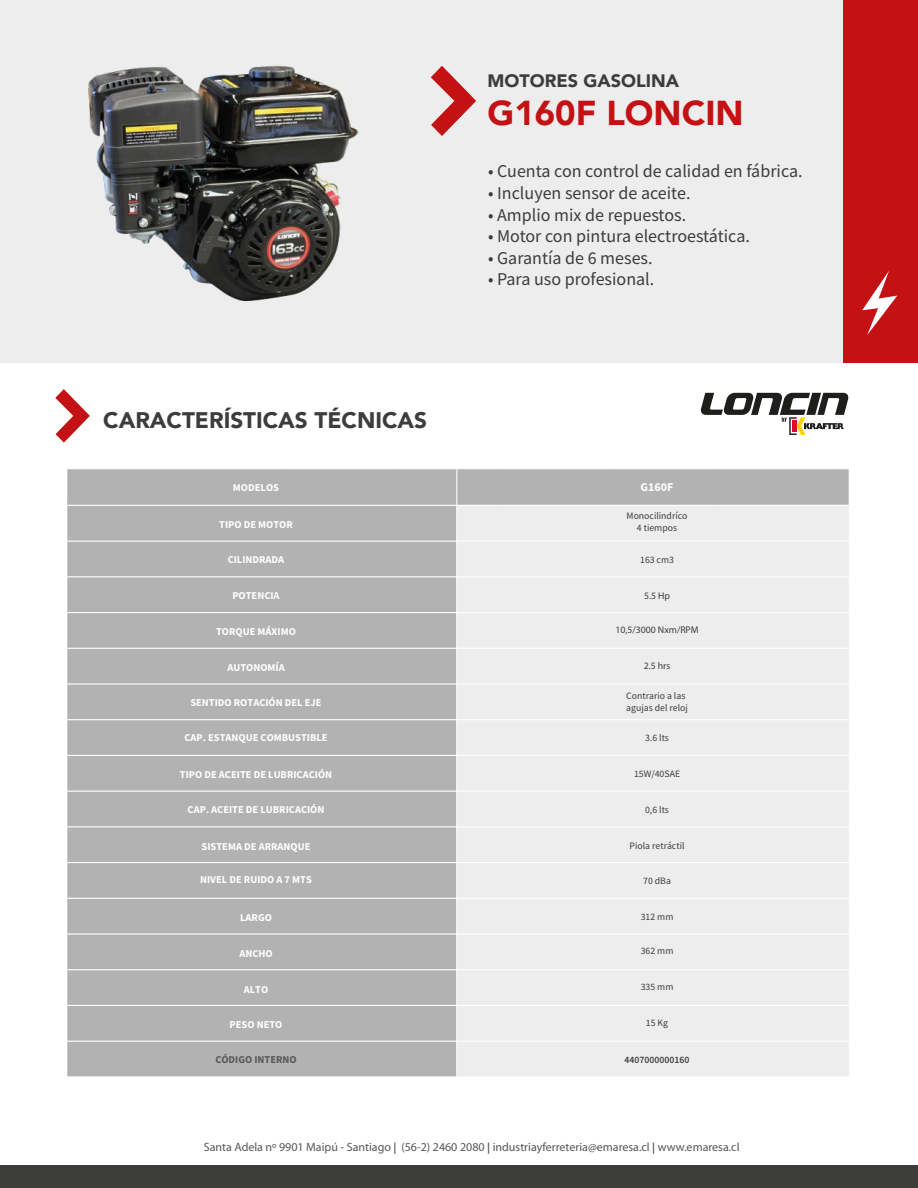
<style>
.page{position:relative;width:918px;height:1188px;background:#fff}
.page>*{position:absolute;margin:0;border:0;box-sizing:border-box;transform-origin:0 0}
.t1{font:900 34.5px "Avenir";color:#c41113}
.t2{font:900 22.5px "Avenir";color:#3c3c3b}
.t3{font:18px "Source Sans Pro";color:#3c3c3b}
.t4{font:900 18px "Avenir";color:#3c3c3b}
.t5{font:12px "Myriad Pro";color:#575756}
.t6{font:700 12px "Source Sans Pro";color:#fff}
.t7{font:700 10.5px "Source Sans Pro";color:#fff}
.t8{font:700 10.5px "Source Sans Pro";color:#575756}
.t9{font:9.75px/11.7px "Source Sans Pro";color:#3c3c3b;text-align:center}
.t10{font:9.75px "Myriad Pro";color:#3c3c3b}
.t11{font:600 9.75px "Source Sans Pro";color:#3c3c3b}
.s1{font-family:"Source Sans Pro";font-weight:700;font-size:11.25px}
</style>
<div class="page">
<div style="left:0;top:0;width:918px;height:362px;background:#ededed"></div>
<div style="left:0;top:1166px;width:918px;height:22px;background:#3c3c3b"></div>
<div style="left:844px;top:0;width:74px;height:362px;background:#c41113"></div>
<svg style="left:862px;top:271px;width:35px;height:64px"></svg>
<svg style="left:431px;top:66px;width:45px;height:70px"></svg>
<div style="left:67px;top:469px;width:782px;height:36px;background:#b3b2b2"></div>
<div style="left:67px;top:502px;width:389px;height:574px;background:#b3b2b2"></div>
<div style="left:457px;top:506px;width:392px;height:570px;background:#ededed"></div>
<hr style="left:456px;top:469px;width:1px;height:609px;background:#fff">
<hr style="left:63px;top:505px;width:220px;height:1px;background:#fff">
<hr style="left:283px;top:505px;width:112px;height:1px;background:#fff">
<hr style="left:395px;top:505px;width:109px;height:1px;background:#fff">
<hr style="left:63px;top:541px;width:812px;height:1px;background:#fff">
<hr style="left:64px;top:576px;width:812px;height:1px;background:#fff">
<hr style="left:64px;top:612px;width:811px;height:1px;background:#fff">
<hr style="left:59px;top:648px;width:816px;height:1px;background:#fff">
<hr style="left:57px;top:683px;width:816px;height:2px;background:#fff">
<hr style="left:59px;top:719px;width:816px;height:1px;background:#fff">
<hr style="left:61px;top:755px;width:813px;height:1px;background:#fff">
<hr style="left:64px;top:791px;width:813px;height:1px;background:#fff">
<hr style="left:65px;top:826px;width:811px;height:1px;background:#fff">
<hr style="left:65px;top:862px;width:811px;height:1px;background:#fff">
<hr style="left:65px;top:898px;width:810px;height:1px;background:#fff">
<hr style="left:65px;top:969px;width:810px;height:1px;background:#fff">
<hr style="left:65px;top:1005px;width:811px;height:1px;background:#fff">
<hr style="left:65px;top:1041px;width:810px;height:1px;background:#fff">
<hr style="left:65px;top:933px;width:811px;height:2px;background:#fff">
<svg style="left:55px;top:389px;width:35px;height:54px"></svg>
<svg style="left:700px;top:393px;width:149px;height:42px"></svg>
<img style="left:88px;top:65px;width:271px;height:236px">
<h3 class="t4" style="left:488px;top:65px;width:193px">MOTORES GASOLINA</h3>
<h1 class="t1" style="left:488px;top:83px;width:258px">G160F LONCIN</h1>
<h2 class="t2" style="left:103px;top:401px;width:325px">CARACTERÍSTICAS TÉCNICAS</h2>
<p class="t7" style="left:233px;top:480px;width:48px">MODELOS</p>
<p class="t7" style="left:219px;top:517px;width:75px">TIPO DE MOTOR</p>
<p class="t7" style="left:228px;top:552px;width:58px">CILINDRADA</p>
<p class="t7" style="left:232px;top:588px;width:49px">POTENCIA</p>
<p class="t7" style="left:216px;top:624px;width:81px">TORQUE MÁXIMO</p>
<p class="t7" style="left:227px;top:661px;width:59px">AUTONOMÍA</p>
<p class="t7" style="left:190px;top:696px;width:133px">SENTIDO ROTACIÓN DEL EJE</p>
<p class="t7" style="left:184px;top:730px;width:145px">CAP. ESTANQUE COMBUSTIBLE</p>
<p class="t7" style="left:180px;top:768px;width:154px">TIPO DE ACEITE DE LUBRICACIÓN</p>
<p class="t7" style="left:188px;top:803px;width:138px">CAP. ACEITE DE LUBRICACIÓN</p>
<p class="t7" style="left:202px;top:839px;width:110px">SISTEMA DE ARRANQUE</p>
<p class="t7" style="left:200px;top:873px;width:113px">NIVEL DE RUIDO A 7 MTS</p>
<p class="t7" style="left:240px;top:910px;width:33px">LARGO</p>
<p class="t7" style="left:239px;top:946px;width:35px">ANCHO</p>
<p class="t7" style="left:244px;top:982px;width:26px">ALTO</p>
<p class="t7" style="left:230px;top:1017px;width:54px">PESO NETO</p>
<p class="t8" style="left:215px;top:1052px;width:83px">CÓDIGO INTERNO</p>
<h3 class="t3" style="left:488px;top:160px;width:316px">• Cuenta con control de calidad en fábrica.</h3>
<h3 class="t3" style="left:488px;top:181px;width:204px">• Incluyen sensor de aceite.</h3>
<h3 class="t3" style="left:488px;top:203px;width:200px">• Amplio mix de repuestos.</h3>
<h3 class="t3" style="left:488px;top:225px;width:263px">• Motor con pintura electroestática.</h3>
<h3 class="t3" style="left:488px;top:246px;width:166px">• Garantía de 6 meses.</h3>
<h3 class="t3" style="left:488px;top:268px;width:168px">• Para uso profesional.</h3>
<p class="t6" style="left:641px;top:479px;width:34px">G160F</p>
<p class="t9" style="left:627px;top:510px;width:62px">Monocilindríco<br>4 tiempos</p>
<p class="t9" style="left:640px;top:554px;width:35px">163 cm3</p>
<p class="t10" style="left:644px;top:590px;width:27px">5.5 Hp</p>
<p class="t10" style="left:616px;top:624px;width:85px">10,5/3000 Nxm/RPM</p>
<p class="t10" style="left:644px;top:660px;width:28px">2.5 hrs</p>
<p class="t9" style="left:626px;top:690px;width:63px;text-align:left">Contrario a las agujas del reloj</p>
<p class="t9" style="left:645px;top:732px;width:25px">3.6 lts</p>
<p class="t9" style="left:634px;top:768px;width:48px">15W/40SAE</p>
<p class="t9" style="left:645px;top:804px;width:25px">0,6 lts</p>
<p class="t9" style="left:630px;top:840px;width:56px">Piola retráctil</p>
<p class="t9" style="left:643px;top:875px;width:29px">70 dBa</p>
<p class="t9" style="left:641px;top:911px;width:34px">312 mm</p>
<p class="t9" style="left:641px;top:945px;width:34px">362 mm</p>
<p class="t9" style="left:641px;top:981px;width:34px">335 mm</p>
<p class="t9" style="left:646px;top:1017px;width:24px">15 Kg</p>
<p class="t11" style="left:625px;top:1053px;width:67px">4407000000160</p>
<p class="t5" style="left:204px;top:1140px;width:537px">Santa Adela nº 9901 Maipú - Santiago <span class="s1">|</span> (56-2) 2460 2080 <span class="s1">|</span> industriayferreteria@emaresa.cl <span class="s1">|</span> www.emaresa.cl</p>
</div>
